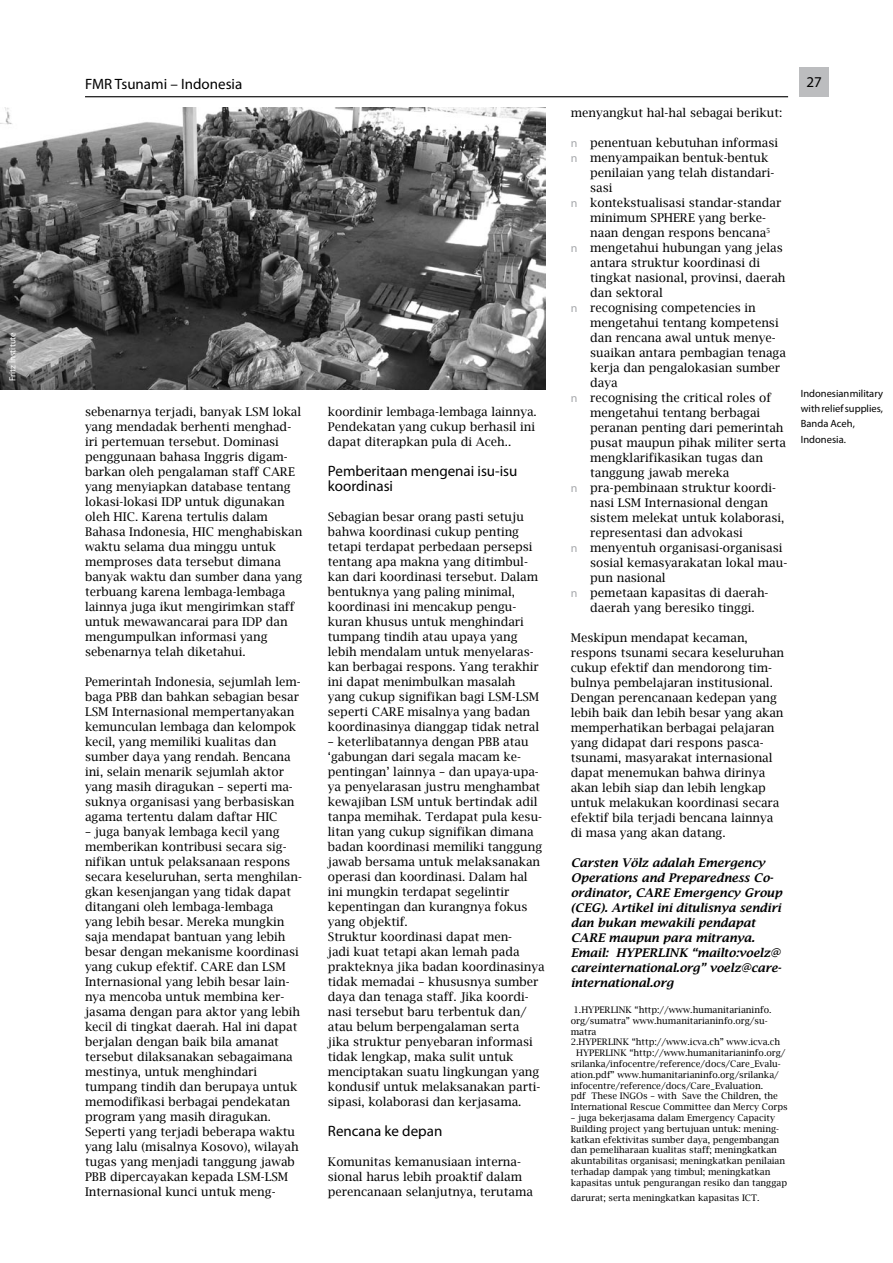
<style>
.page{position:relative;width:893px;height:1263px;background:#fff}
.page>*{position:absolute;margin:0;border:0;box-sizing:border-box;transform-origin:0 0}
.t1{font:15px/15px "Myriad Pro";color:#000}
.t2{font:12px/15px "Lucida Bright";color:#000}
.t3{font:italic 600 12px/15px "Lucida Bright";color:#000}
.t4{font:10.5px/15px "Myriad Pro";color:#000}
.t5{font:9px/10.8px "Lucida Bright";color:#000}
.t6{font:9px "Myriad Pro";color:#fff}
.s1{font-family:"Myriad Pro";color:#a7a9ac}
</style>
<div class="page">
<img style="left:0;top:108px;width:545px;height:282px">
<div style="left:799px;top:68px;width:30px;height:29px;background:#bcbdbf"></div>
<hr style="left:85px;top:96px;width:703px;height:1px;background:#000">
<p class="t6" style="left:7px;top:381px;width:51px;rotate:-90deg">Fritz Institute</p>
<p class="t1" style="left:85px;top:77px;width:159px">FMR Tsunami – Indonesia</p>
<p class="t1" style="left:806px;top:74px;width:17px">27</p>
<p class="t2" style="left:85px;top:404px;width:219px">sebenarnya terjadi, banyak LSM lokal yang mendadak berhenti menghad&shy;iri pertemuan tersebut. Dominasi penggunaan bahasa Inggris digam&shy;barkan oleh pengalaman staff CARE yang menyiapkan database tentang lokasi-lokasi IDP untuk digunakan oleh HIC. Karena tertulis dalam Bahasa Indonesia, HIC menghabiskan waktu selama dua minggu untuk memproses data tersebut dimana banyak waktu dan sumber dana yang terbuang karena lembaga-lembaga lainnya juga ikut mengirimkan staff untuk mewawancarai para IDP dan mengumpulkan informasi yang sebenarnya telah diketahui.</p>
<p class="t2" style="left:85px;top:674px;width:217px">Pemerintah Indonesia, sejumlah lem&shy;baga PBB dan bahkan sebagian besar LSM Internasional mempertanyakan kemunculan lembaga dan kelompok kecil, yang memiliki kualitas dan sumber daya yang rendah. Bencana ini, selain menarik sejumlah aktor yang masih diragukan – seperti ma&shy;suknya organisasi yang berbasiskan agama tertentu dalam daftar HIC</p>
<p class="t2" style="left:85px;top:824px;width:218px">– juga banyak lembaga kecil yang memberikan kontribusi secara sig&shy;nifikan untuk pelaksanaan respons secara keseluruhan, serta menghilan&shy;gkan kesenjangan yang tidak dapat ditangani oleh lembaga-lembaga yang lebih besar. Mereka mungkin saja mendapat bantuan yang lebih besar dengan mekanisme koordinasi yang cukup efektif. CARE dan LSM Internasional yang lebih besar lain&shy;nya mencoba untuk membina ker&shy;jasama dengan para aktor yang lebih kecil di tingkat daerah. Hal ini dapat berjalan dengan baik bila amanat tersebut dilaksanakan sebagaimana mestinya, untuk menghindari tumpang tindih dan berupaya untuk memodifikasi berbagai pendekatan program yang masih diragukan.<br>Seperti yang terjadi beberapa waktu yang lalu (misalnya Kosovo), wilayah tugas yang menjadi tanggung jawab PBB dipercayakan kepada LSM-LSM Internasional kunci untuk meng-</p>
<p class="t2" style="left:328px;top:404px;width:210px">koordinir lembaga-lembaga lainnya.<br>Pendekatan yang cukup berhasil ini dapat diterapkan pula di Aceh..</p>
<p class="t1" style="left:328px;top:464px;width:191px">Pemberitaan mengenai isu-isu koordinasi</p>
<p class="t2" style="left:328px;top:509px;width:213px">Sebagian besar orang pasti setuju bahwa koordinasi cukup penting tetapi terdapat perbedaan persepsi tentang apa makna yang ditimbul&shy;kan dari koordinasi tersebut. Dalam bentuknya yang paling minimal, koordinasi ini mencakup pengu&shy;kuran khusus untuk menghindari tumpang tindih atau upaya yang lebih mendalam untuk menyelaras&shy;kan berbagai respons. Yang terakhir ini dapat menimbulkan masalah yang cukup signifikan bagi LSM-LSM seperti CARE misalnya yang badan koordinasinya dianggap tidak netral</p>
<p class="t2" style="left:328px;top:734px;width:218px">– keterlibatannya dengan PBB atau ‘gabungan dari segala macam ke&shy;pentingan’ lainnya – dan upaya-upa&shy;ya penyelarasan justru menghambat kewajiban LSM untuk bertindak adil tanpa memihak. Terdapat pula kesu&shy;litan yang cukup signifikan dimana badan koordinasi memiliki tanggung jawab bersama untuk melaksanakan operasi dan koordinasi. Dalam hal ini mungkin terdapat segelintir kepentingan dan kurangnya fokus yang objektif.<br>Struktur koordinasi dapat men-<br>jadi kuat tetapi akan lemah pada prakteknya jika badan koordinasinya tidak memadai – khususnya sumber daya dan tenaga staff. Jika koordi&shy;nasi tersebut baru terbentuk dan/ atau belum berpengalaman serta<br>jika struktur penyebaran informasi tidak lengkap, maka sulit untuk menciptakan suatu lingkungan yang kondusif untuk melaksanakan parti&shy;sipasi, kolaborasi dan kerjasama.</p>
<p class="t1" style="left:328px;top:1124px;width:116px">Rencana ke depan</p>
<p class="t2" style="left:328px;top:1154px;width:207px">Komunitas kemanusiaan interna&shy;sional harus lebih proaktif dalam perencanaan selanjutnya, terutama</p>
<p class="t2" style="left:571px;top:105px;width:213px">menyangkut hal-hal sebagai berikut:</p>
<p class="t2" style="left:571px;top:135px;width:209px"><span class="s1">n</span> penentuan kebutuhan informasi</p>
<p class="t2" style="left:571px;top:150px;width:199px"><span class="s1">n</span> menyampaikan bentuk-bentuk</p>
<p class="t2" style="left:590px;top:165px;width:186px">penilaian yang telah distandari-</p>
<p class="t2" style="left:590px;top:180px;width:24px">sasi</p>
<p class="t2" style="left:571px;top:195px;width:212px"><span class="s1">n</span> kontekstualisasi standar-standar</p>
<p class="t2" style="left:590px;top:210px;width:177px">minimum SPHERE yang berke-</p>
<p class="t2" style="left:590px;top:225px;width:182px">naan dengan respons bencana<sup>5</sup></p>
<p class="t2" style="left:571px;top:240px;width:214px"><span class="s1">n</span> mengetahui hubungan yang jelas</p>
<p class="t2" style="left:590px;top:255px;width:172px">antara struktur koordinasi di</p>
<p class="t2" style="left:590px;top:270px;width:197px">tingkat nasional, provinsi, daerah</p>
<p class="t2" style="left:590px;top:285px;width:74px">dan sektoral</p>
<p class="t2" style="left:571px;top:300px;width:186px"><span class="s1">n</span> recognising competencies in</p>
<p class="t2" style="left:590px;top:315px;width:190px">mengetahui tentang kompetensi</p>
<p class="t2" style="left:590px;top:330px;width:187px">dan rencana awal untuk menye-</p>
<p class="t2" style="left:590px;top:345px;width:197px">suaikan antara pembagian tenaga</p>
<p class="t2" style="left:590px;top:360px;width:191px">kerja dan pengalokasian sumber</p>
<p class="t2" style="left:590px;top:375px;width:29px">daya</p>
<p class="t2" style="left:571px;top:390px;width:202px"><span class="s1">n</span> recognising the critical roles of</p>
<p class="t2" style="left:590px;top:405px;width:172px">mengetahui tentang berbagai</p>
<p class="t2" style="left:590px;top:420px;width:195px">peranan penting dari pemerintah</p>
<p class="t2" style="left:590px;top:435px;width:197px">pusat maupun pihak militer serta</p>
<p class="t2" style="left:590px;top:450px;width:174px">mengklarifikasikan tugas dan</p>
<p class="t2" style="left:590px;top:465px;width:140px">tanggung jawab mereka</p>
<p class="t2" style="left:571px;top:480px;width:207px"><span class="s1">n</span> pra-pembinaan struktur koordi-</p>
<p class="t2" style="left:590px;top:495px;width:179px">nasi LSM Internasional dengan</p>
<p class="t2" style="left:590px;top:510px;width:196px">sistem melekat untuk kolaborasi,</p>
<p class="t2" style="left:590px;top:525px;width:154px">representasi dan advokasi</p>
<p class="t2" style="left:571px;top:540px;width:213px"><span class="s1">n</span> menyentuh organisasi-organisasi</p>
<p class="t2" style="left:590px;top:555px;width:198px">sosial kemasyarakatan lokal mau-</p>
<p class="t2" style="left:590px;top:570px;width:77px">pun nasional</p>
<p class="t2" style="left:571px;top:585px;width:199px"><span class="s1">n</span> pemetaan kapasitas di daerah-</p>
<p class="t2" style="left:590px;top:600px;width:166px">daerah yang beresiko tinggi.</p>
<p class="t2" style="left:571px;top:630px;width:215px">Meskipun mendapat kecaman, respons tsunami secara keseluruhan cukup efektif dan mendorong tim&shy;bulnya pembelajaran institusional.<br>Dengan perencanaan kedepan yang lebih baik dan lebih besar yang akan memperhatikan berbagai pelajaran yang didapat dari respons pasca&shy;tsunami, masyarakat internasional dapat menemukan bahwa dirinya akan lebih siap dan lebih lengkap untuk melakukan koordinasi secara efektif bila terjadi bencana lainnya di masa yang akan datang.</p>
<p class="t3" style="left:571px;top:855px;width:213px">Carsten Völz adalah Emergency<br>Operations and Preparedness Co&shy;ordinator, CARE Emergency Group (CEG). Artikel ini ditulisnya sendiri dan bukan mewakili pendapat<br>CARE maupun para mitranya.<br>Email: HYPERLINK “mailto:voelz@ careinternational.org” voelz@care&shy;international.org</p>
<p class="t5" style="left:573px;top:1004px;width:200px">1.HYPERLINK “http://www.humanitarianinfo.</p>
<p class="t5" style="left:571px;top:1015px;width:198px">org/sumatra” www.humanitarianinfo.org/su-</p>
<p class="t5" style="left:571px;top:1026px;width:27px">matra</p>
<p class="t5" style="left:571px;top:1037px;width:211px">2.HYPERLINK “http://www.icva.ch” www.icva.ch</p>
<p class="t5" style="left:576px;top:1047px;width:211px">HYPERLINK “http://www.humanitarianinfo.org/</p>
<p class="t5" style="left:571px;top:1058px;width:212px">srilanka/infocentre/reference/docs/Care_Evalu-</p>
<p class="t5" style="left:571px;top:1069px;width:210px">ation.pdf” www.humanitarianinfo.org/srilanka/</p>
<p class="t5" style="left:571px;top:1080px;width:194px">infocentre/reference/docs/Care_Evaluation.</p>
<p class="t5" style="left:571px;top:1091px;width:209px">pdf These INGOs – with Save the Children, the</p>
<p class="t5" style="left:571px;top:1101px;width:219px">International Rescue Committee dan Mercy Corps</p>
<p class="t5" style="left:571px;top:1112px;width:218px">– juga bekerjasama dalam Emergency Capacity Building project yang bertujuan untuk: mening&shy;katkan efektivitas sumber daya, pengembangan dan pemeliharaan kualitas staff; meningkatkan akuntabilitas organisasi; meningkatkan penilaian terhadap dampak yang timbul; meningkatkan kapasitas untuk pengurangan resiko dan tanggap</p>
<p class="t5" style="left:571px;top:1192px;width:190px">darurat; serta meningkatkan kapasitas ICT.</p>
<p class="t4" style="left:801px;top:387px;width:84px">Indonesian military with relief supplies,<br>Banda Aceh,<br>Indonesia.</p>
</div>
